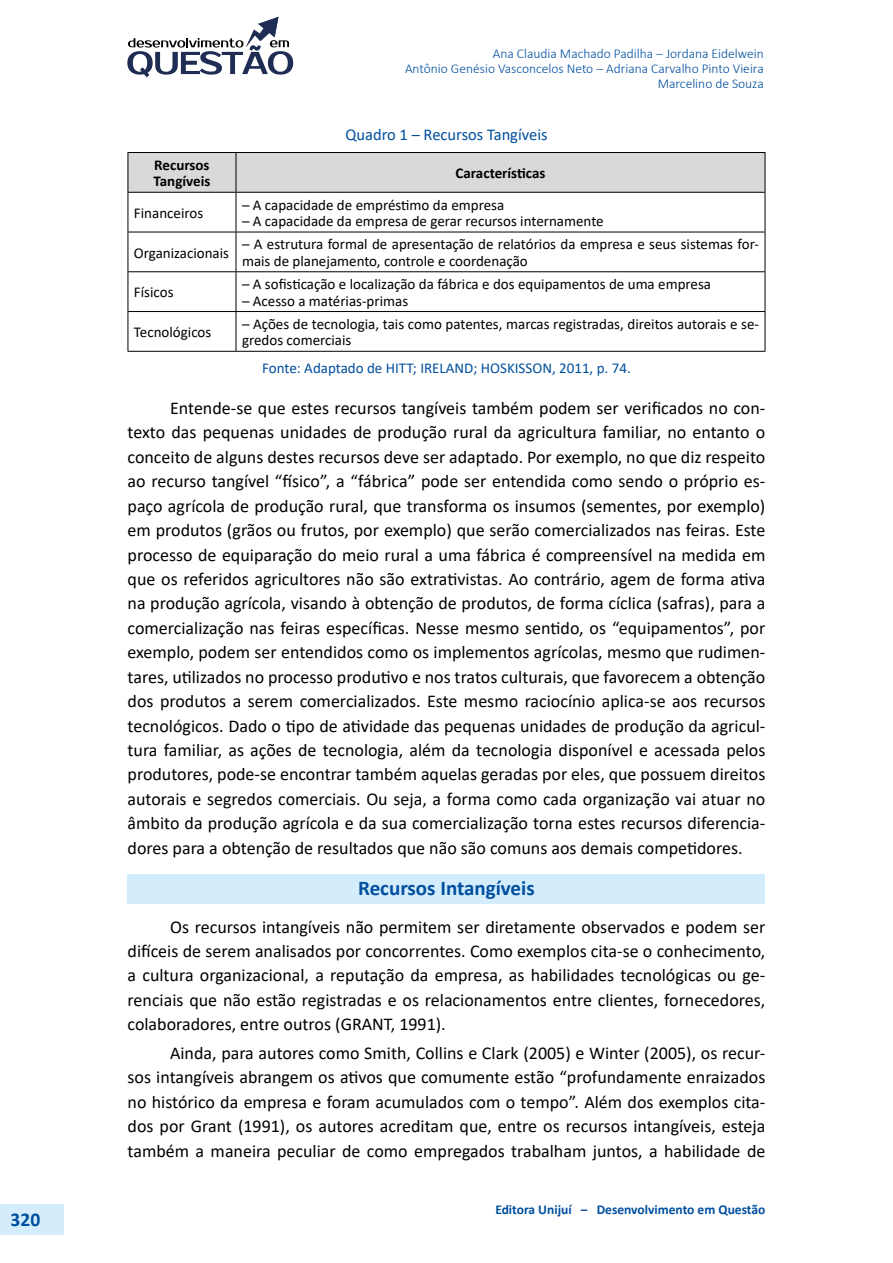
<style>
.page{position:relative;width:893px;height:1263px;background:#fff}
.page>*{position:absolute;margin:0;border:0;box-sizing:border-box;transform-origin:0 0}
.t1{font:700 21px "Calibri";color:#004f9f}
.t2{font:700 19.5px "Calibri";color:#004f9f}
.t3{font:18px/24.5px "Calibri";color:#000;text-align:justify}
.t4{font:16.5px "Calibri";color:#004f9f}
.t5{font:15px/16.5px "Calibri";color:#000}
.t6{font:15px "Calibri";color:#004f9f}
.t7{font:700 15px/16.5px "Calibri";color:#000}
.t8{font:300 13.5px/15px "Calibri";color:#004f9f;text-align:right}
.t9{font:700 13.5px "Calibri";color:#004f9f}
</style>
<div class="page">
<div style="left:0;top:1204px;width:64px;height:30px;background:#d4edfc"></div>
<svg style="left:127px;top:17px;width:166px;height:60px"></svg>
<div style="left:128px;top:874px;width:637px;height:30px;background:#d4edfc"></div>
<div style="left:129px;top:153px;width:636px;height:39px;background:#d9d9d9"></div>
<hr style="left:128px;top:152px;width:108px;height:1px;background:#000">
<hr style="left:236px;top:152px;width:529px;height:1px;background:#000">
<hr style="left:128px;top:192px;width:108px;height:1px;background:#000">
<hr style="left:236px;top:192px;width:529px;height:1px;background:#000">
<hr style="left:128px;top:232px;width:108px;height:1px;background:#000">
<hr style="left:236px;top:232px;width:529px;height:1px;background:#000">
<hr style="left:128px;top:271px;width:108px;height:1px;background:#000">
<hr style="left:236px;top:271px;width:529px;height:1px;background:#000">
<hr style="left:128px;top:311px;width:108px;height:1px;background:#000">
<hr style="left:236px;top:311px;width:529px;height:1px;background:#000">
<hr style="left:128px;top:351px;width:108px;height:1px;background:#000">
<hr style="left:236px;top:351px;width:529px;height:1px;background:#000">
<hr style="left:128px;top:153px;width:1px;height:39px;background:#000">
<hr style="left:128px;top:193px;width:1px;height:39px;background:#000">
<hr style="left:128px;top:232px;width:1px;height:39px;background:#000">
<hr style="left:128px;top:272px;width:1px;height:39px;background:#000">
<hr style="left:128px;top:312px;width:1px;height:39px;background:#000">
<hr style="left:236px;top:153px;width:1px;height:39px;background:#000">
<hr style="left:765px;top:153px;width:1px;height:39px;background:#000">
<hr style="left:236px;top:193px;width:1px;height:39px;background:#000">
<hr style="left:765px;top:193px;width:1px;height:39px;background:#000">
<hr style="left:236px;top:232px;width:1px;height:39px;background:#000">
<hr style="left:765px;top:232px;width:1px;height:39px;background:#000">
<hr style="left:236px;top:272px;width:1px;height:39px;background:#000">
<hr style="left:765px;top:272px;width:1px;height:39px;background:#000">
<hr style="left:236px;top:312px;width:1px;height:39px;background:#000">
<hr style="left:765px;top:312px;width:1px;height:39px;background:#000">
<p class="t2" style="left:11px;top:1206px;width:31px">320</p>
<p class="t8" style="left:405px;top:46px;width:360px">Ana Claudia Machado Padilha – Jordana Eidelwein<br>Antônio Genésio Vasconcelos Neto – Adriana Carvalho Pinto Vieira<br>Marcelino de Souza</p>
<p class="t4" style="left:345px;top:123px;width:204px">Quadro 1 – Recursos Tangíveis</p>
<p class="t7" style="left:154px;top:156px;width:58px">Recursos<br>Tangíveis</p>
<p class="t7" style="left:456px;top:165px;width:91px">Características</p>
<p class="t5" style="left:134px;top:204px;width:71px">Financeiros</p>
<p class="t5" style="left:242px;top:196px;width:264px">– A capacidade de empréstimo da empresa</p>
<p class="t5" style="left:242px;top:212px;width:363px">– A capacidade da empresa de gerar recursos internamente</p>
<p class="t5" style="left:134px;top:244px;width:97px">Organizacionais</p>
<p class="t5" style="left:242px;top:236px;width:518px">– A estrutura formal de apresentação de relatórios da empresa e seus sistemas for&shy;mais de planejamento, controle e coordenação</p>
<p class="t5" style="left:134px;top:284px;width:41px">Físicos</p>
<p class="t5" style="left:242px;top:275px;width:471px">– A sofisticação e localização da fábrica e dos equipamentos de uma empresa</p>
<p class="t5" style="left:242px;top:292px;width:168px">– Acesso a matérias-primas</p>
<p class="t5" style="left:134px;top:323px;width:79px">Tecnológicos</p>
<p class="t5" style="left:242px;top:315px;width:518px">– Ações de tecnologia, tais como patentes, marcas registradas, direitos autorais e se&shy;gredos comerciais</p>
<p class="t6" style="left:262px;top:357px;width:370px">Fonte: Adaptado de HITT; IRELAND; HOSKISSON, 2011, p. 74.</p>
<p class="t3" style="left:128px;top:395px;width:639px;text-indent:43px">Entende-se que estes recursos tangíveis também podem ser verificados no con&shy;texto das pequenas unidades de produção rural da agricultura familiar, no entanto o conceito de alguns destes recursos deve ser adaptado. Por exemplo, no que diz respeito ao recurso tangível “físico”, a “fábrica” pode ser entendida como sendo o próprio es&shy;paço agrícola de produção rural, que transforma os insumos (sementes, por exemplo) em produtos (grãos ou frutos, por exemplo) que serão comercializados nas feiras. Este processo de equiparação do meio rural a uma fábrica é compreensível na medida em que os referidos agricultores não são extrativistas. Ao contrário, agem de forma ativa na produção agrícola, visando à obtenção de produtos, de forma cíclica (safras), para a comercialização nas feiras específicas. Nesse mesmo sentido, os “equipamentos”, por exemplo, podem ser entendidos como os implementos agrícolas, mesmo que rudimen&shy;tares, utilizados no processo produtivo e nos tratos culturais, que favorecem a obtenção dos produtos a serem comercializados. Este mesmo raciocínio aplica-se aos recursos tecnológicos. Dado o tipo de atividade das pequenas unidades de produção da agricul&shy;tura familiar, as ações de tecnologia, além da tecnologia disponível e acessada pelos produtores, pode-se encontrar também aquelas geradas por eles, que possuem direitos autorais e segredos comerciais. Ou seja, a forma como cada organização vai atuar no âmbito da produção agrícola e da sua comercialização torna estes recursos diferencia&shy;dores para a obtenção de resultados que não são comuns aos demais competidores.</p>
<p class="t1" style="left:358px;top:873px;width:178px">Recursos Intangíveis</p>
<p class="t3" style="left:128px;top:914px;width:639px;text-indent:43px">Os recursos intangíveis não permitem ser diretamente observados e podem ser difíceis de serem analisados por concorrentes. Como exemplos cita-se o conhecimento, a cultura organizacional, a reputação da empresa, as habilidades tecnológicas ou ge&shy;renciais que não estão registradas e os relacionamentos entre clientes, fornecedores, colaboradores, entre outros (GRANT, 1991).</p>
<p class="t3" style="left:128px;top:1040px;width:639px;text-indent:43px">Ainda, para autores como Smith, Collins e Clark (2005) e Winter (2005), os recur&shy;sos intangíveis abrangem os ativos que comumente estão “profundamente enraizados no histórico da empresa e foram acumulados com o tempo”. Além dos exemplos cita&shy;dos por Grant (1991), os autores acreditam que, entre os recursos intangíveis, esteja também a maneira peculiar de como empregados trabalham juntos, a habilidade de</p>
<p class="t9" style="left:495px;top:1200px;width:272px">Editora Unijuí – Desenvolvimento em Questão</p>
</div>
